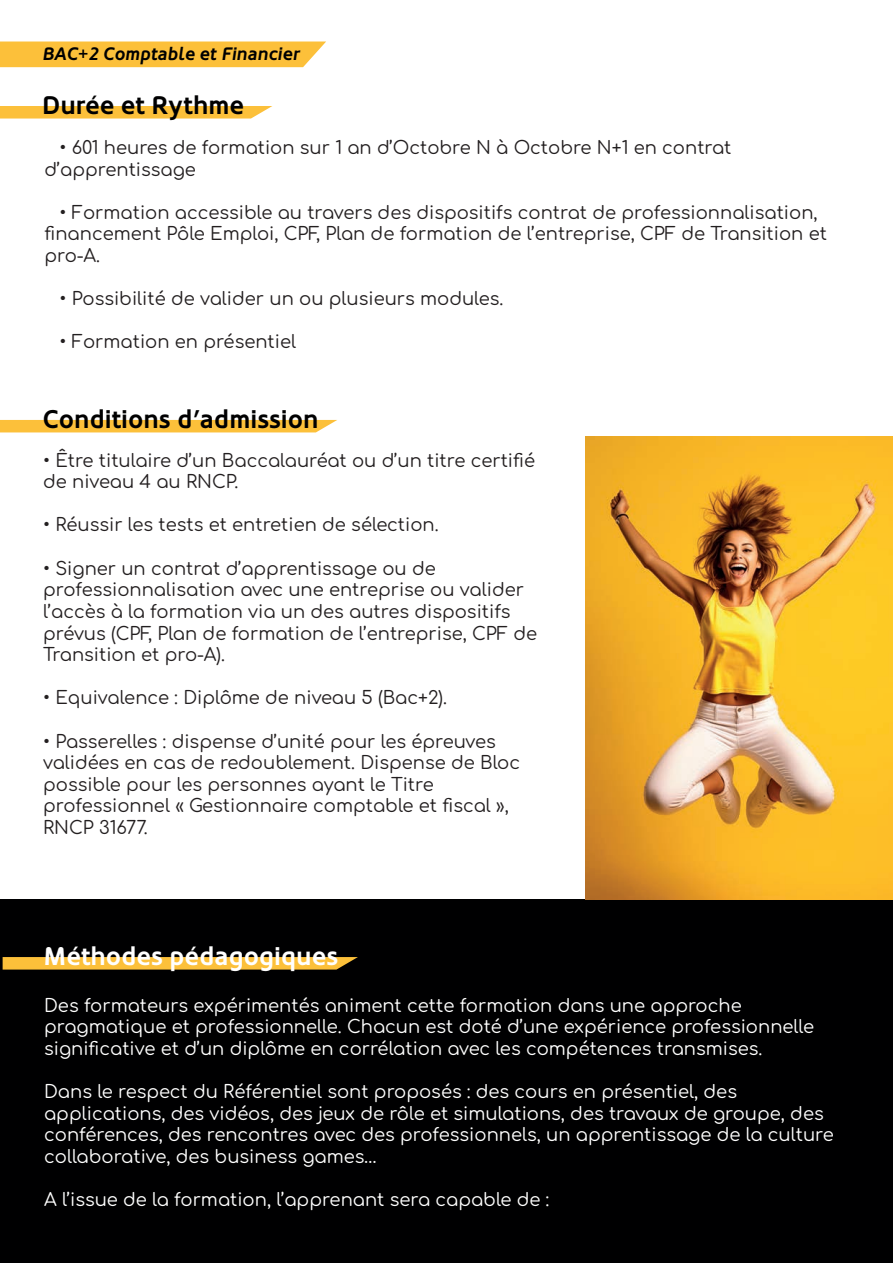
<style>
.page{position:relative;width:893px;height:1263px;background:#fff}
.page>*{position:absolute;margin:0;border:0;box-sizing:border-box;transform-origin:0 0}
.t1{font:700 25.5px "Oblik";color:#000001}
.t2{font:700 25.5px "Oblik";color:#fff}
.t3{font:18px/21.6px "Comfortaa";color:#231f20}
.t4{font:18px/21.6px "Comfortaa";color:#fff}
.t5{font:italic 700 18px "Oblik";color:#000001}
</style>
<div class="page">
<div style="left:0;top:42px;width:326px;height:25px;background:#fcc03a"></div>
<svg style="left:0;top:106px;width:272px;height:13px;background:#fcc448"></svg>
<div style="left:0;top:420px;width:337px;height:12px;background:#fcc03a"></div>
<div style="left:0;top:899px;width:893px;height:364px;background:#000001"></div>
<svg style="left:3px;top:957px;width:355px;height:12px;background:#f3b938"></svg>
<img style="left:585px;top:436px;width:308px;height:463px">
<p class="t5" style="left:42px;top:43px;width:259px">BAC+2 Comptable et Financier</p>
<h1 class="t1" style="left:42px;top:91px;width:204px">Durée et Rythme</h1>
<p class="t3" style="left:45px;top:134px;width:688px;text-indent:15px">• 601 heures de formation sur 1 an d’Octobre N à Octobre N+1 en contrat d’apprentissage</p>
<p class="t3" style="left:45px;top:199px;width:784px;text-indent:15px">• Formation accessible au travers des dispositifs contrat de professionnalisation, financement Pôle Emploi, CPF, Plan de formation de l’entreprise, CPF de Transition et pro-A.</p>
<p class="t3" style="left:60px;top:286px;width:445px">• Possibilité de valider un ou plusieurs modules.</p>
<p class="t3" style="left:60px;top:329px;width:238px">• Formation en présentiel</p>
<h1 class="t1" style="left:42px;top:405px;width:278px">Conditions d’admission</h1>
<p class="t3" style="left:43px;top:447px;width:493px">• Être titulaire d’un Baccalauréat ou d’un titre certifié de niveau 4 au RNCP.</p>
<p class="t3" style="left:43px;top:512px;width:397px">• Réussir les tests et entretien de sélection.</p>
<p class="t3" style="left:43px;top:555px;width:496px">• Signer un contrat d’apprentissage ou de professionnalisation avec une entreprise ou valider l’accès à la formation via un des autres dispositifs prévus (CPF, Plan de formation de l’entreprise, CPF de Transition et pro-A).</p>
<p class="t3" style="left:43px;top:685px;width:405px">• Equivalence : Diplôme de niveau 5 (Bac+2).</p>
<p class="t3" style="left:43px;top:728px;width:479px">• Passerelles : dispense d’unité pour les épreuves validées en cas de redoublement. Dispense de Bloc possible pour les personnes ayant le Titre professionnel « Gestionnaire comptable et fiscal », RNCP 31677.</p>
<h1 class="t2" style="left:44px;top:942px;width:296px">Méthodes pédagogiques</h1>
<p class="t4" style="left:44px;top:992px;width:772px">Des formateurs expérimentés animent cette formation dans une approche pragmatique et professionnelle. Chacun est doté d’une expérience professionnelle significative et d’un diplôme en corrélation avec les compétences transmises.</p>
<p class="t4" style="left:44px;top:1078px;width:791px">Dans le respect du Référentiel sont proposés : des cours en présentiel, des applications, des vidéos, des jeux de rôle et simulations, des travaux de groupe, des conférences, des rencontres avec des professionnels, un apprentissage de la culture collaborative, des business games…</p>
<p class="t4" style="left:44px;top:1186px;width:507px">A l’issue de la formation, l’apprenant sera capable de :</p>
</div>
